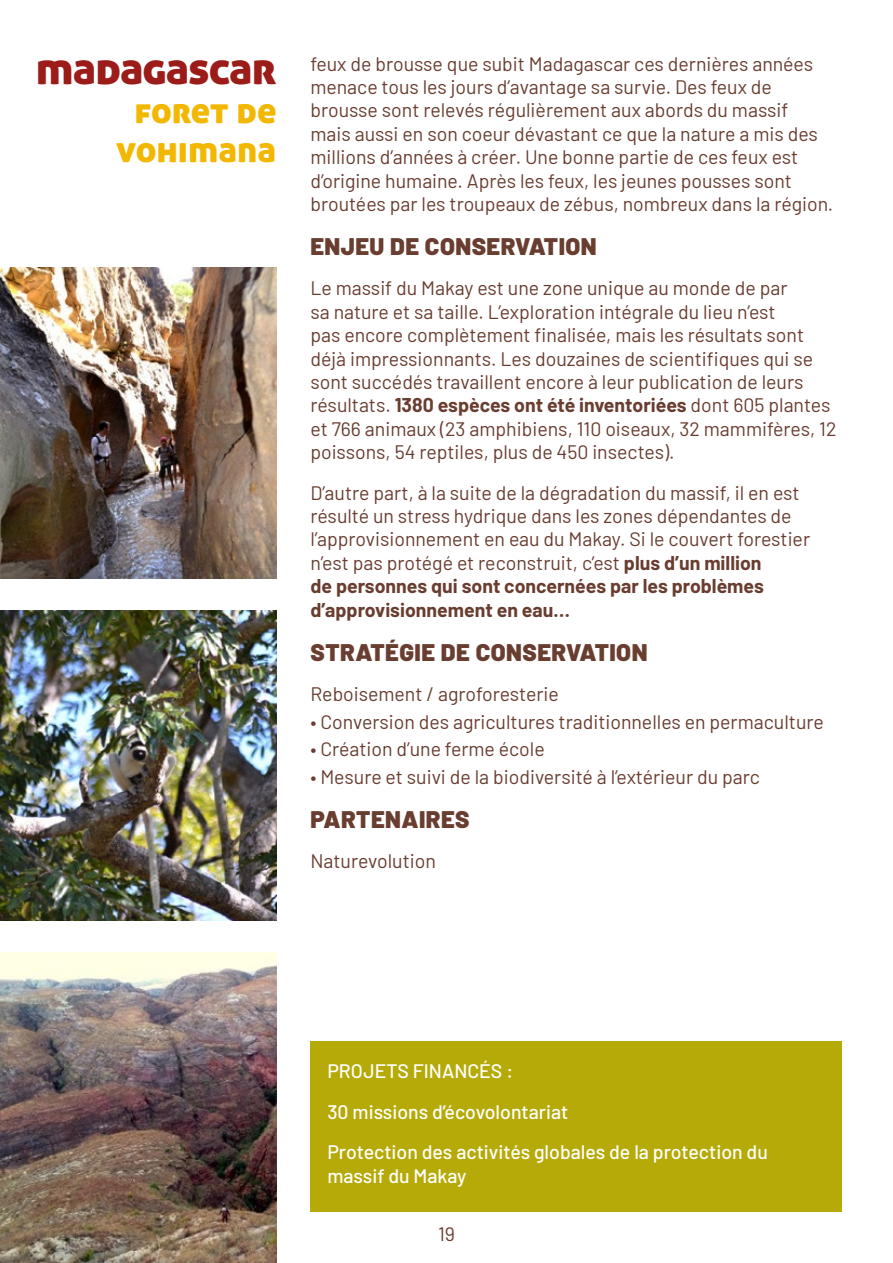
<style>
.page{position:relative;width:893px;height:1263px;background:#fff}
.page>*{position:absolute;margin:0;border:0;box-sizing:border-box;transform-origin:0 0}
.t1{font:45px "Aller Display";letter-spacing:-.02em;color:#9b1c18}
.t2{font:36px/39px "Aller Display";color:#f2b700;text-align:center}
.t3{font:900 24px "Barlow";letter-spacing:.02em;color:#693d30}
.t4{font:19.5px/23.4px "Barlow";color:#693d30}
.t5{font:500 19.5px/40.3px "Barlow";color:#fff}
.s1{font-weight:700}
</style>
<div class="page">
<img style="left:0;top:610px;width:276px;height:311px">
<img style="left:0;top:952px;width:276px;height:311px">
<img style="left:0;top:268px;width:276px;height:310px">
<div style="left:310px;top:1042px;width:532px;height:170px;background:#b6aa08"></div>
<h1 class="t1" style="left:36px;top:39px;width:242px">madagascar</h1>
<h2 class="t2" style="left:116px;top:90px;width:162px">foret de vohimana</h2>
<p class="t4" style="left:310px;top:50px;width:524px">feux de brousse que subit Madagascar ces dernières années menace tous les jours d’avantage sa survie. Des feux de brousse sont relevés régulièrement aux abords du massif mais aussi en son coeur dévastant ce que la nature a mis des millions d’années à créer. Une bonne partie de ces feux est d’origine humaine. Après les feux, les jeunes pousses sont broutées par les troupeaux de zébus, nombreux dans la région.</p>
<p class="t3" style="left:310px;top:228px;width:288px">ENJEU DE CONSERVATION</p>
<p class="t4" style="left:310px;top:275px;width:528px">Le massif du Makay est une zone unique au monde de par<br>sa nature et sa taille. L’exploration intégrale du lieu n’est<br>pas encore complètement finalisée, mais les résultats sont déjà impressionnants. Les douzaines de scientifiques qui se sont succédés travaillent encore à leur publication de leurs résultats. <span class="s1">1380 espèces ont été inventoriées</span> dont 605 plantes et 766 animaux (23 amphibiens, 110 oiseaux, 32 mammifères, 12 poissons, 54 reptiles, plus de 450 insectes).</p>
<p class="t4" style="left:310px;top:479px;width:501px">D’autre part, à la suite de la dégradation du massif, il en est résulté un stress hydrique dans les zones dépendantes de l’approvisionnement en eau du Makay. Si le couvert forestier n’est pas protégé et reconstruit, c’est <span class="s1">plus d’un million<br>de personnes qui sont concernées par les problèmes d’approvisionnement en eau…</span></p>
<p class="t3" style="left:310px;top:634px;width:339px">STRATÉGIE DE CONSERVATION</p>
<p class="t4" style="left:310px;top:681px;width:250px">Reboisement / agroforesterie</p>
<p class="t4" style="left:310px;top:708px;width:515px">• Conversion des agricultures traditionnelles en permaculture</p>
<p class="t4" style="left:310px;top:736px;width:236px">• Création d’une ferme école</p>
<p class="t4" style="left:310px;top:764px;width:451px">• Mesure et suivi de la biodiversité à l’extérieur du parc</p>
<p class="t3" style="left:310px;top:801px;width:161px">PARTENAIRES</p>
<p class="t4" style="left:310px;top:848px;width:127px">Naturevolution</p>
<p class="t5" style="left:327px;top:1049px;width:442px">PROJETS FINANCÉS :<br>30 missions d’écovolontariat<br>Protection des activités globales de la protection du</p>
<p class="t5" style="left:327px;top:1154px;width:141px">massif du Makay</p>
<p class="t4" style="left:438px;top:1221px;width:18px">19</p>
</div>
